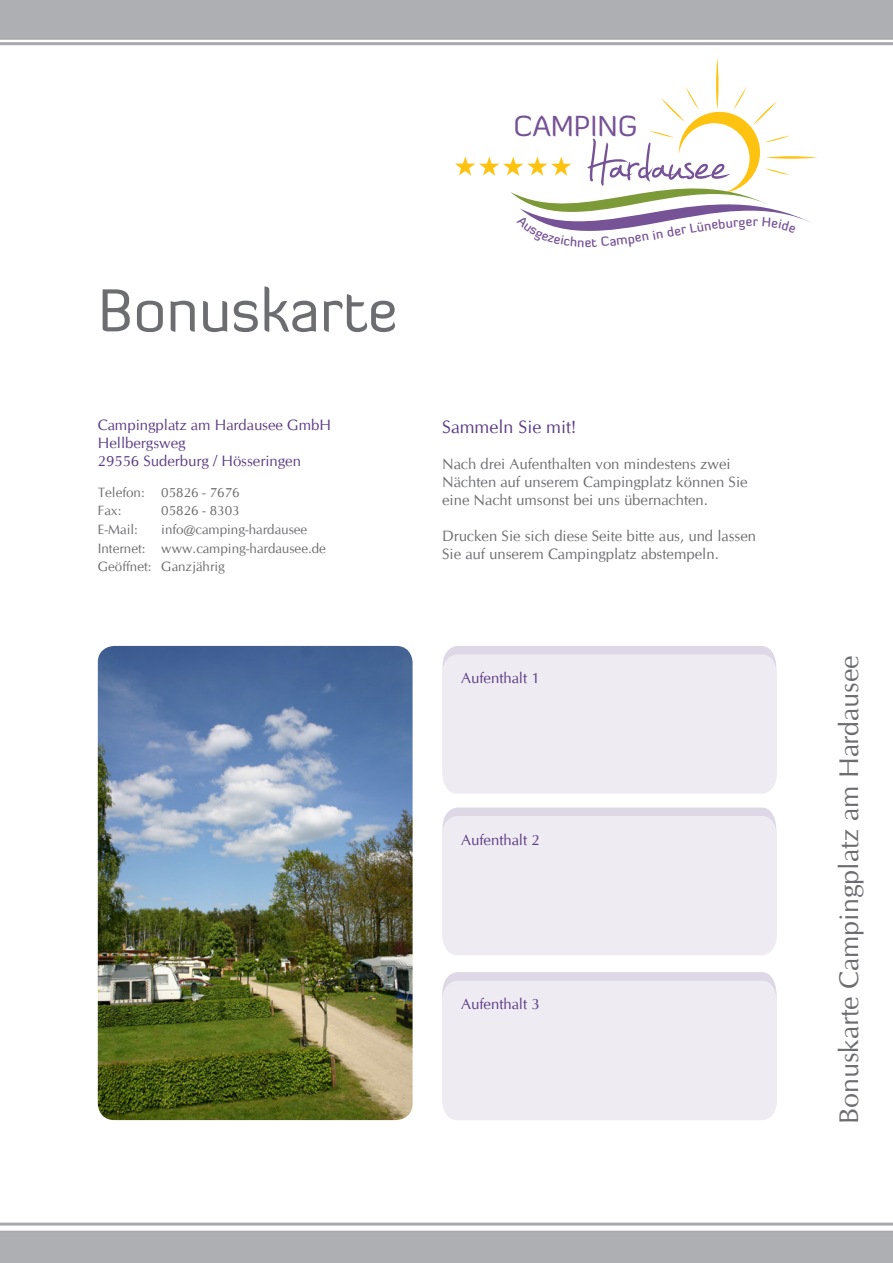
<style>
.page{position:relative;width:893px;height:1263px;background:#fff}
.page>*{position:absolute;margin:0;border:0;box-sizing:border-box;transform-origin:0 0}
.t1{font:117.6px "Jellyka Estryas Handwriting";color:#765296}
.t2{font:60px "Diavlo";color:#6c6d70}
.t3{font:28.8px "Diavlo";color:#765296}
.t4{font:27px "CG Omega";color:#6c6d70}
.t5{font:18px "CG Omega";color:#5c3c84}
.t6{font:15px/18px "CG Omega";color:#6c6d70}
.t7{font:15px/18px "CG Omega";color:#5c3c84}
.t8{font:300 13.65px "Futura BT";color:#5c3c84}
.t9{font:13.5px/18.6px "CG Omega";color:#6c6d70}
.t10{font:500 12.9px "Diavlo";color:#765296}
.s1{font-family:"Futura BT";font-weight:300;font-size:19.5px}
.s2{font-size:19.5px}
</style>
<div class="page">
<div style="left:445px;top:646px;width:328px;height:8px;background:#ded8e6"></div>
<div style="left:442px;top:654px;width:335px;height:140px;background:#efebf3"></div>
<div style="left:0;top:0;width:893px;height:40px;background:#aeafb3"></div>
<hr style="left:0;top:42px;width:893px;height:3px;background:#a8a9ad">
<div style="left:445px;top:972px;width:329px;height:9px;background:#ded8e6"></div>
<div style="left:442px;top:981px;width:335px;height:139px;background:#efebf3"></div>
<svg style="left:445px;top:807px;width:329px;height:9px;background:#e0dbe8"></svg>
<div style="left:442px;top:816px;width:335px;height:139px;background:#efebf3"></div>
<div style="left:0;top:1231px;width:893px;height:32px;background:#aeafb3"></div>
<hr style="left:0;top:1222px;width:893px;height:3px;background:#a8a9ad">
<img style="left:98px;top:646px;width:315px;height:474px">
<svg style="left:455px;top:58px;width:362px;height:173px"></svg>
<h2 class="t2" style="left:98px;top:273px;width:302px">Bonuskarte</h2>
<p class="t7" style="left:98px;top:416px;width:235px">Campingplatz am Hardausee GmbH<br>Hellbergsweg<br>29556 Suderburg / Hösseringen</p>
<p class="t9" style="left:98px;top:483px;width:143px">Telefon: 05826 - 7676<br>Fax:</p>
<p class="t9" style="left:161px;top:502px;width:80px">05826 - 8303</p>
<p class="t9" style="left:98px;top:520px;width:230px;text-indent:63px">info@camping-hardausee<br>Internet: www.camping-hardausee.de<br>Geöffnet: Ganzjährig</p>
<p class="t9" style="left:98px;top:520px;width:42px">E-Mail:</p>
<h3 class="t3" style="left:513px;top:108px;width:126px">CAMPING</h3>
<h1 class="t1" style="left:585px;top:114px;width:144px">Hardausee</h1>
<p class="t10" style="left:585px;top:234px;width:8px">e</p>
<p class="t10" style="left:651px;top:227px;width:46px;rotate:-10deg">in der L</p>
<p class="t5" style="left:442px;top:416px;width:136px">Sammeln Sie mit!</p>
<p class="t6" style="left:442px;top:455px;width:307px">Nach drei Aufenthalten von mindestens zwei<br>Nächten auf unserem Campingplatz können Sie eine Nacht umsonst bei uns übernachten.</p>
<p class="t6" style="left:442px;top:527px;width:315px">Drucken Sie sich diese Seite bitte aus, und lassen<br>Sie auf unserem Campingplatz abstempeln.</p>
<p class="t7" style="left:461px;top:669px;width:80px">Aufenthalt 1</p>
<p class="t7" style="left:461px;top:830px;width:80px">Aufenthalt 2</p>
<p class="t7" style="left:461px;top:995px;width:80px"><span class="s1">A</span>Aufenthalt 3</p>
<p class="t8" style="left:473px;top:1000px;width:88px">UFENTHALT <span class="s2">1</span></p>
<h3 class="t4" style="left:833px;top:1124px;width:470px;rotate:-90deg">Bonuskarte Campingplatz am Hardausee</h3>
</div>
